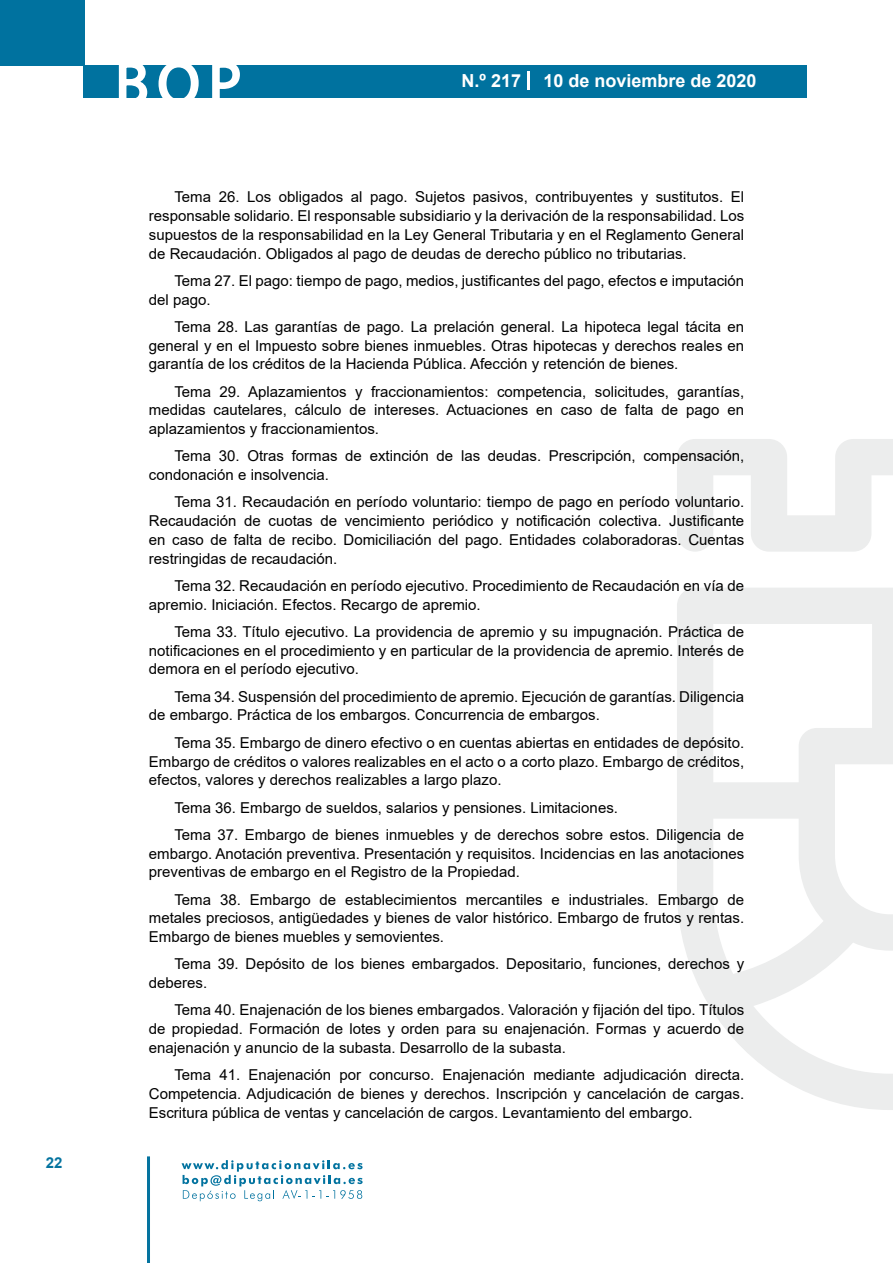
<style>
.page{position:relative;width:893px;height:1263px;background:#fff}
.page>*{position:absolute;margin:0;border:0;box-sizing:border-box;transform-origin:0 0}
.t1{font:500 61.5px "Avant Garde";color:#fff}
.t2{font:700 18px "Arial";color:#fff}
.t3{font:15px/18.8px "Arial";color:#000;text-align:justify}
.t4{font:700 15px "Arial";color:#04739f}
</style>
<div class="page">
<div style="left:0;top:0;width:85px;height:65px;background:#00729f"></div>
<div style="left:84px;top:65px;width:723px;height:33px;background:#00729f"></div>
<svg style="left:118px;top:65px;width:30px;height:33px"></svg>
<svg style="left:158px;top:65px;width:41px;height:33px"></svg>
<svg style="left:212px;top:65px;width:28px;height:33px"></svg>
<svg style="left:182px;top:1160px;width:181px;height:41px"></svg>
<hr style="left:147px;top:1156px;width:3px;height:107px;background:#04739f">
<svg style="left:528px;top:71px;width:2px;height:19px"></svg>
<svg style="left:677px;top:439px;width:216px;height:671px"></svg>
<p class="t4" style="left:46px;top:1152px;width:18px">22</p>
<h1 class="t1" style="left:115px;top:46px;width:128px">BOP</h1>
<p class="t2" style="left:462px;top:68px;width:296px">N.º 217 10 de noviembre de 2020</p>
<p class="t3" style="left:149px;top:188px;width:597px;text-indent:26px">Tema 26. Los obligados al pago. Sujetos pasivos, contribuyentes y sustitutos. El responsable solidario. El responsable subsidiario y la derivación de la responsabilidad. Los supuestos de la responsabilidad en la Ley General Tributaria y en el Reglamento General de Recaudación. Obligados al pago de deudas de derecho público no tributarias.</p>
<p class="t3" style="left:149px;top:271px;width:597px;text-indent:26px">Tema 27. El pago: tiempo de pago, medios, justificantes del pago, efectos e imputación del pago.</p>
<p class="t3" style="left:149px;top:317px;width:597px;text-indent:26px">Tema 28. Las garantías de pago. La prelación general. La hipoteca legal tácita en general y en el Impuesto sobre bienes inmuebles. Otras hipotecas y derechos reales en garantía de los créditos de la Hacienda Pública. Afección y retención de bienes.</p>
<p class="t3" style="left:149px;top:382px;width:597px;text-indent:26px">Tema 29. Aplazamientos y fraccionamientos: competencia, solicitudes, garantías, medidas cautelares, cálculo de intereses. Actuaciones en caso de falta de pago en aplazamientos y fraccionamientos.</p>
<p class="t3" style="left:149px;top:447px;width:597px;text-indent:26px">Tema 30. Otras formas de extinción de las deudas. Prescripción, compensación, condonación e insolvencia.</p>
<p class="t3" style="left:149px;top:493px;width:597px;text-indent:26px">Tema 31. Recaudación en período voluntario: tiempo de pago en período voluntario.<br>Recaudación de cuotas de vencimiento periódico y notificación colectiva. Justificante en caso de falta de recibo. Domiciliación del pago. Entidades colaboradoras. Cuentas restringidas de recaudación.</p>
<p class="t3" style="left:149px;top:576px;width:597px;text-indent:26px">Tema 32. Recaudación en período ejecutivo. Procedimiento de Recaudación en vía de apremio. Iniciación. Efectos. Recargo de apremio.</p>
<p class="t3" style="left:149px;top:622px;width:597px;text-indent:26px">Tema 33. Título ejecutivo. La providencia de apremio y su impugnación. Práctica de notificaciones en el procedimiento y en particular de la providencia de apremio. Interés de demora en el período ejecutivo.</p>
<p class="t3" style="left:149px;top:687px;width:597px;text-indent:26px">Tema 34. Suspensión del procedimiento de apremio. Ejecución de garantías. Diligencia de embargo. Práctica de los embargos. Concurrencia de embargos.</p>
<p class="t3" style="left:149px;top:733px;width:597px;text-indent:26px">Tema 35. Embargo de dinero efectivo o en cuentas abiertas en entidades de depósito.<br>Embargo de créditos o valores realizables en el acto o a corto plazo. Embargo de créditos, efectos, valores y derechos realizables a largo plazo.</p>
<p class="t3" style="left:174px;top:793px;width:571px;line-height:27.3px">Tema 36. Embargo de sueldos, salarios y pensiones. Limitaciones.<br>Tema 37. Embargo de bienes inmuebles y de derechos sobre estos. Diligencia de</p>
<p class="t3" style="left:149px;top:844px;width:597px">embargo. Anotación preventiva. Presentación y requisitos. Incidencias en las anotaciones preventivas de embargo en el Registro de la Propiedad.</p>
<p class="t3" style="left:149px;top:890px;width:597px;text-indent:26px">Tema 38. Embargo de establecimientos mercantiles e industriales. Embargo de metales preciosos, antigüedades y bienes de valor histórico. Embargo de frutos y rentas.<br>Embargo de bienes muebles y semovientes.</p>
<p class="t3" style="left:149px;top:954px;width:597px;text-indent:26px">Tema 39. Depósito de los bienes embargados. Depositario, funciones, derechos y deberes.</p>
<p class="t3" style="left:149px;top:1000px;width:597px;text-indent:26px">Tema 40. Enajenación de los bienes embargados. Valoración y fijación del tipo. Títulos de propiedad. Formación de lotes y orden para su enajenación. Formas y acuerdo de enajenación y anuncio de la subasta. Desarrollo de la subasta.</p>
<p class="t3" style="left:149px;top:1065px;width:597px;text-indent:26px">Tema 41. Enajenación por concurso. Enajenación mediante adjudicación directa.<br>Competencia. Adjudicación de bienes y derechos. Inscripción y cancelación de cargas.<br>Escritura pública de ventas y cancelación de cargos. Levantamiento del embargo.</p>
</div>
